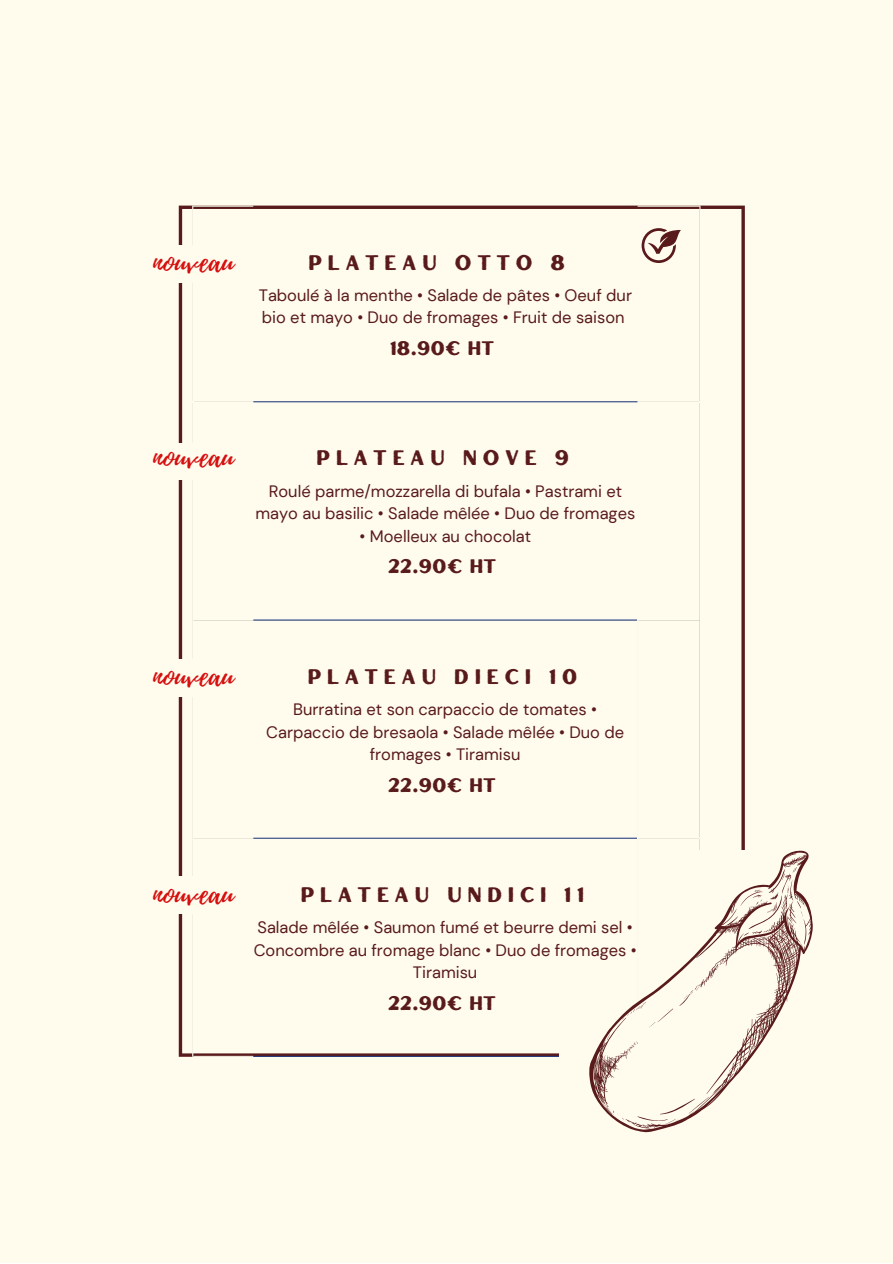
<style>
.page{position:relative;width:893px;height:1264px;background:#fff}
.page>*{position:absolute;margin:0;border:0;box-sizing:border-box;transform-origin:0 0}
.t1{font:30px "Playlist Script";color:#d60f0f}
.t2{font:21px "Hertical Sans Rough";letter-spacing:.26em;color:#591a1b}
.t3{font:19.5px "Hertical Sans Rough";color:#591a1b}
.t4{font:16.5px/22.5px "DM Sans";color:#591a1b;text-align:center}
</style>
<div class="page">
<div style="left:0;top:0;width:892px;height:1262px;background:#fffcee"></div>
<svg style="left:179px;top:205px;width:565px;height:851px"></svg>
<hr style="left:253px;top:401px;width:384px;height:1px;background:#243f87">
<hr style="left:253px;top:619px;width:384px;height:1px;background:#243f87">
<hr style="left:253px;top:837px;width:384px;height:1px;background:#243f87">
<hr style="left:253px;top:1056px;width:384px;height:1px;background:#243f87">
<hr style="left:637px;top:620px;width:1px;height:435px;background:#fffcee">
<hr style="left:699px;top:620px;width:1px;height:435px;background:#fffcee">
<hr style="left:193px;top:619px;width:60px;height:1px;background:#fffcee">
<hr style="left:637px;top:619px;width:62px;height:1px;background:#fffcee">
<hr style="left:193px;top:837px;width:60px;height:1px;background:#fffcee">
<hr style="left:637px;top:837px;width:63px;height:1px;background:#fffcee">
<hr style="left:193px;top:1055px;width:60px;height:1px;background:#fffcee">
<hr style="left:192px;top:207px;width:1px;height:849px;background:#fffcee">
<hr style="left:699px;top:207px;width:1px;height:413px;background:#fffcee">
<hr style="left:192px;top:205px;width:61px;height:2px;background:#fffcee">
<hr style="left:637px;top:205px;width:63px;height:2px;background:#fffcee">
<hr style="left:192px;top:401px;width:61px;height:1px;background:#fffcee">
<hr style="left:637px;top:401px;width:63px;height:1px;background:#fffcee">
<div style="left:559px;top:1002px;width:244px;height:108px;background:#fffcee"></div>
<svg style="left:588px;top:850px;width:224px;height:282px"></svg>
<svg style="left:660px;top:1098px;width:35px;height:16px"></svg>
<svg style="left:667px;top:978px;width:39px;height:32px"></svg>
<svg style="left:657px;top:1008px;width:16px;height:14px"></svg>
<div style="left:128px;top:245px;width:101px;height:37px;background:#fffcee"></div>
<div style="left:128px;top:443px;width:101px;height:37px;background:#fffcee"></div>
<div style="left:128px;top:659px;width:101px;height:37px;background:#fffcee"></div>
<svg style="left:641px;top:228px;width:40px;height:35px"></svg>
<div style="left:128px;top:876px;width:101px;height:37px;background:#fffcee"></div>
<h1 class="t1" style="left:153px;top:240px;width:82px">nouveau</h1>
<p class="t2" style="left:308px;top:248px;width:258px">PLATEAU OTTO 8</p>
<p class="t4" style="left:259px;top:284px;width:374px;text-align:left">Taboulé à la menthe • Salade de pâtes • Oeuf dur bio et mayo • Duo de fromages • Fruit de saison</p>
<p class="t3" style="left:390px;top:335px;width:106px">18.90€ HT</p>
<h1 class="t1" style="left:153px;top:436px;width:82px">nouveau</h1>
<p class="t2" style="left:316px;top:443px;width:254px">PLATEAU NOVE 9</p>
<p class="t4" style="left:255px;top:480px;width:381px">Roulé parme/mozzarella di bufala • Pastrami et mayo au basilic • Salade mêlée • Duo de fromages</p>
<p class="t4" style="left:359px;top:525px;width:173px">• Moelleux au chocolat</p>
<p class="t3" style="left:388px;top:553px;width:109px">22.90€ HT</p>
<h1 class="t1" style="left:153px;top:654px;width:82px">nouveau</h1>
<p class="t2" style="left:307px;top:661px;width:271px">PLATEAU DIECI 10</p>
<p class="t4" style="left:266px;top:698px;width:359px">Burratina et son carpaccio de tomates •<br>Carpaccio de bresaola • Salade mêlée • Duo de fromages • Tiramisu</p>
<p class="t3" style="left:388px;top:771px;width:109px">22.90€ HT</p>
<h1 class="t1" style="left:153px;top:872px;width:82px">nouveau</h1>
<p class="t2" style="left:300px;top:880px;width:285px">PLATEAU UNDICI 11</p>
<p class="t4" style="left:254px;top:916px;width:384px">Salade mêlée • Saumon fumé et beurre demi sel •<br>Concombre au fromage blanc • Duo de fromages •<br>Tiramisu</p>
<p class="t3" style="left:388px;top:989px;width:109px">22.90€ HT</p>
</div>
